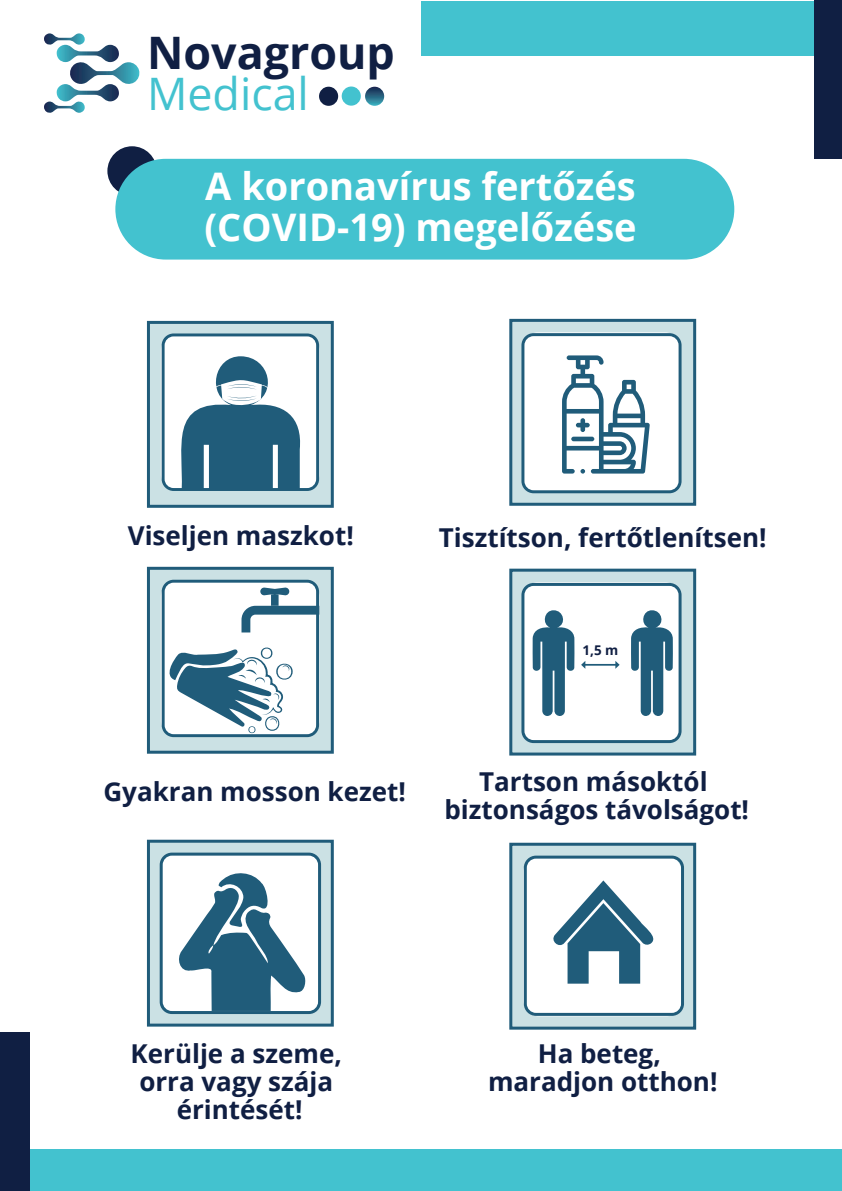
<style>
.page{position:relative;width:842px;height:1191px;background:#fff}
.page>*{position:absolute;margin:0;border:0;box-sizing:border-box;transform-origin:0 0}
.t1{font:700 44.8px "Open Sans";color:#101f43}
.t2{font:44.8px "Open Sans";color:#43c2cf}
.t3{font:700 38px/41px "Open Sans";color:#fff}
.t4{font:700 26px/28px "Open Sans";color:#101f43;text-align:center}
.t5{font:700 13.4px "Open Sans";color:#101f43}
</style>
<div class="page">
<div style="left:147px;top:567px;width:187px;height:186px;background:#cbe1e4;border:3px solid #205c7a"></div>
<svg style="left:162px;top:580px;width:157px;height:157px;background:#c0d1d9"></svg>
<div style="left:6px;top:1149px;width:835px;height:41px;background:#43c2cf"></div>
<div style="left:107px;top:146px;width:50px;height:50px;background:#101f43;border-radius:50%"></div>
<div style="left:0;top:1032px;width:29px;height:159px;background:#101f43"></div>
<svg style="left:44px;top:33px;width:96px;height:80px"></svg>
<svg style="left:365px;top:87px;width:19px;height:19px"></svg>
<div style="left:319px;top:87px;width:19px;height:19px;background:#101f43;border-radius:50%"></div>
<div style="left:342px;top:86px;width:19px;height:20px;background:#43c2cf;border-radius:50%"></div>
<div style="left:115px;top:159px;width:619px;height:100px;background:#43c2cf;border-radius:50px"></div>
<div style="left:421px;top:1px;width:421px;height:55px;background:#43c2cf"></div>
<div style="left:814px;top:0;width:28px;height:159px;background:#101f43"></div>
<div style="left:147px;top:321px;width:187px;height:187px;background:#cbe1e4;border:3px solid #205c7a"></div>
<svg style="left:162px;top:333px;width:157px;height:158px;background:#94b1bf"></svg>
<div style="left:147px;top:839px;width:187px;height:187px;background:#cbe1e4;border:3px solid #205c7a"></div>
<svg style="left:160px;top:852px;width:161px;height:162px;background:#9fb9c6"></svg>
<div style="left:509px;top:842px;width:187px;height:187px;background:#cbe1e4;border:3px solid #205c7a"></div>
<svg style="left:524px;top:855px;width:160px;height:160px;background:#c3d3db"></svg>
<div style="left:509px;top:568px;width:187px;height:187px;background:#cbe1e4;border:3px solid #205c7a"></div>
<svg style="left:521px;top:583px;width:160px;height:160px;background:#bed0d8"></svg>
<div style="left:509px;top:319px;width:187px;height:187px;background:#cbe1e4;border:3px solid #205c7a"></div>
<svg style="left:521px;top:333px;width:160px;height:160px;background:#cfdce2"></svg>
<h1 class="t1" style="left:147px;top:22px;width:249px">Novagroup</h1>
<h1 class="t2" style="left:147px;top:63px;width:163px">Medical</h1>
<h2 class="t3" style="left:204px;top:165px;width:434px">A koronavírus fertőzés (COVID-19) megelőzése</h2>
<p class="t4" style="left:128px;top:520px;width:227px">Viseljen maszkot!</p>
<p class="t4" style="left:439px;top:523px;width:329px">Tisztítson, fertőtlenítsen!</p>
<p class="t5" style="left:582px;top:641px;width:37px">1,5 m</p>
<p class="t4" style="left:103px;top:776px;width:304px">Gyakran mosson kezet!</p>
<p class="t4" style="left:444px;top:766px;width:306px">Tartson másoktól biztonságos távolságot!</p>
<p class="t4" style="left:131px;top:1039px;width:213px">Kerülje a szeme, orra vagy szája érintését!</p>
<p class="t4" style="left:488px;top:1039px;width:231px">Ha beteg, maradjon otthon!</p>
</div>
